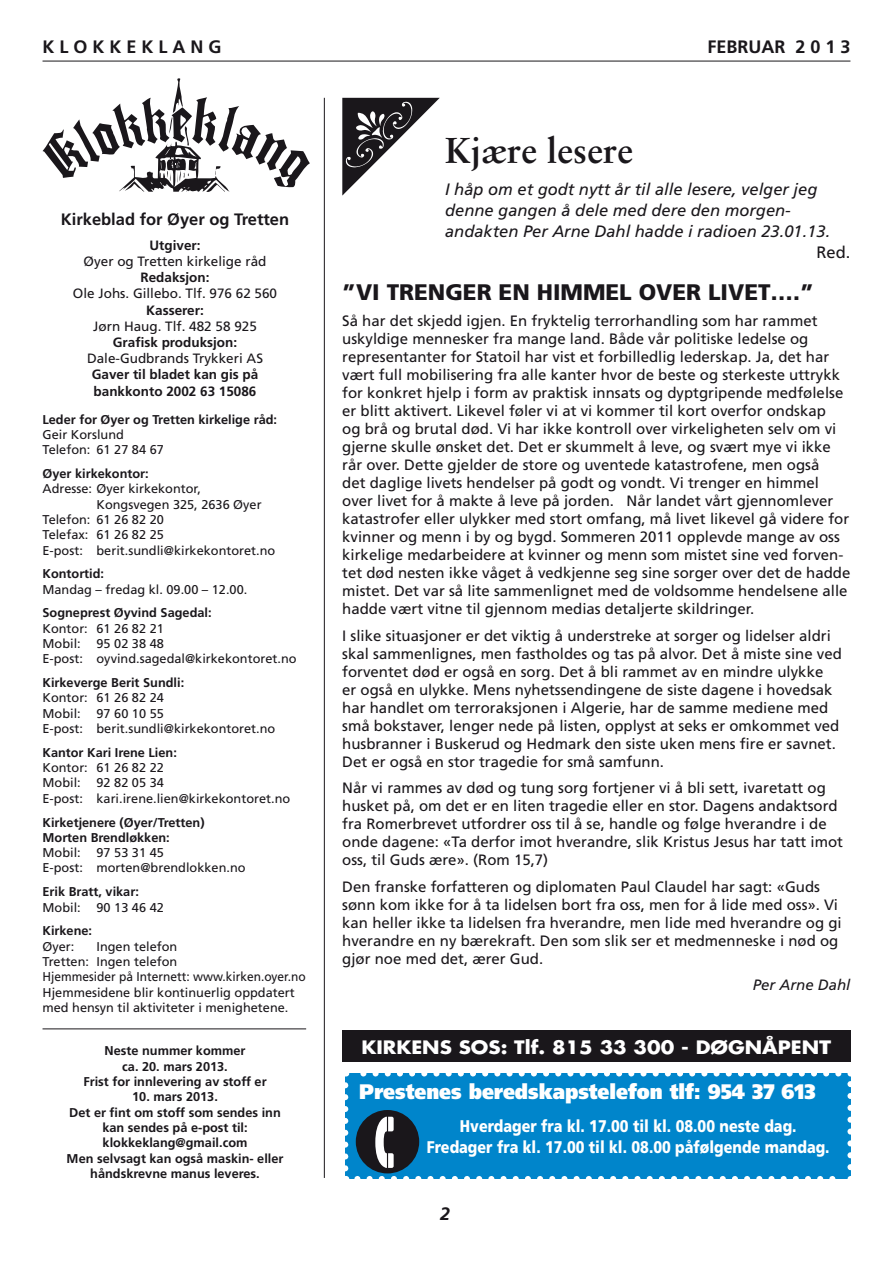
<style>
.page{position:relative;width:893px;height:1263px;background:#fff}
.page>*{position:absolute;margin:0;border:0;box-sizing:border-box;transform-origin:0 0}
.t1{font:700 36px "Sabon";color:#1a171b}
.t2{font:900 22.5px "Frutiger";color:#1a171b}
.t3{font:900 21px "Frutiger";color:#fff;scale:.9 1}
.t4{font:700 18px "Futura";color:#fff;scale:1.1 1}
.t5{font:700 18px "Frutiger";color:#1a171b}
.t6{font:italic 700 18px "Frutiger";color:#1a171b}
.t7{font:900 16.8px/21px "Frutiger";color:#fff;text-align:center;scale:.85 1}
.t8{font:italic 16.5px/21px "Frutiger";color:#1a171b}
.t9{font:700 16.5px "Frutiger";color:#1a171b}
.t10{font:16.5px "Frutiger";color:#1a171b}
.t11{font:15px/18px "Frutiger";color:#1a171b}
.t12{font:italic 15px "Frutiger";color:#1a171b}
.t13{font:13.5px "Frutiger";color:#1a171b}
.t14{font:700 13.5px/16.2px "Frutiger";color:#1a171b}
.t15{font:12.75px/15.3px "Frutiger";color:#1a171b}
.t16{font:700 12.75px/15.3px "Frutiger";color:#1a171b;text-align:center}
</style>
<div class="page">
<hr style="left:43px;top:61px;width:807px;height:1px;background:#1a171b">
<hr style="left:43px;top:1028px;width:263px;height:1px;background:#1a171b">
<div style="left:342px;top:1031px;width:508px;height:31px;background:#1a171b"></div>
<div style="left:345px;top:1073px;width:505px;height:106px;background:#0085cb"></div>
<svg style="left:357px;top:1176px;width:479px;height:3px"></svg>
<svg style="left:345px;top:1085px;width:3px;height:94px"></svg>
<svg style="left:847px;top:1073px;width:4px;height:94px"></svg>
<svg style="left:345px;top:1073px;width:493px;height:3px"></svg>
<div style="left:356px;top:1110px;width:63px;height:63px;background:#1a171b;border-radius:50%"></div>
<svg style="left:375px;top:1117px;width:19px;height:51px"></svg>
<svg style="left:43px;top:78px;width:267px;height:114px"></svg>
<hr style="left:324px;top:98px;width:1px;height:1080px;background:#1a171b">
<svg style="left:342px;top:98px;width:98px;height:97px"></svg>
<p class="t5" style="left:43px;top:36px;width:181px">K L O K K E K L A N G</p>
<p class="t9" style="left:61px;top:210px;width:230px">Kirkeblad for Øyer og Tretten</p>
<p class="t14" style="left:150px;top:237px;width:53px">Utgiver:</p>
<p class="t13" style="left:84px;top:253px;width:184px">Øyer og Tretten kirkelige råd</p>
<p class="t14" style="left:141px;top:269px;width:71px">Redaksjon:</p>
<p class="t13" style="left:73px;top:286px;width:206px">Ole Johs. Gillebo. Tlf. 976 62 560</p>
<p class="t14" style="left:146px;top:302px;width:59px">Kasserer:</p>
<p class="t13" style="left:93px;top:318px;width:165px">Jørn Haug. Tlf. 482 58 925</p>
<p class="t14" style="left:113px;top:334px;width:126px">Grafisk produksjon:</p>
<p class="t13" style="left:87px;top:350px;width:178px">Dale-Gudbrands Trykkeri AS</p>
<p class="t14" style="left:92px;top:367px;width:168px">Gaver til bladet kan gis på bankkonto 2002 63 15086</p>
<p class="t16" style="left:43px;top:412px;width:236px">Leder for Øyer og Tretten kirkelige råd:</p>
<p class="t15" style="left:43px;top:427px;width:123px">Geir Korslund<br>Telefon: 61 27 84 67</p>
<p class="t16" style="left:43px;top:466px;width:108px">Øyer kirkekontor:</p>
<p class="t15" style="left:43px;top:481px;width:160px">Adresse: Øyer kirkekontor,</p>
<p class="t15" style="left:97px;top:497px;width:167px">Kongsvegen 325, 2636 Øyer</p>
<p class="t15" style="left:43px;top:512px;width:123px">Telefon: 61 26 82 20</p>
<p class="t15" style="left:43px;top:527px;width:123px">Telefax: 61 26 82 25</p>
<p class="t15" style="left:43px;top:542px;width:234px">E-post: berit.sundli@kirkekontoret.no</p>
<p class="t16" style="left:43px;top:566px;width:63px">Kontortid:</p>
<p class="t15" style="left:43px;top:582px;width:206px">Mandag – fredag kl. 09.00 – 12.00.</p>
<p class="t16" style="left:43px;top:605px;width:171px">Sogneprest Øyvind Sagedal:</p>
<p class="t15" style="left:43px;top:621px;width:256px">Kontor: 61 26 82 21<br>Mobil: 95 02 38 48<br>E-post: oyvind.sagedal@kirkekontoret.no</p>
<p class="t16" style="left:43px;top:675px;width:143px">Kirkeverge Berit Sundli:</p>
<p class="t15" style="left:43px;top:690px;width:234px">Kontor: 61 26 82 24<br>Mobil: 97 60 10 55<br>E-post: berit.sundli@kirkekontoret.no</p>
<p class="t16" style="left:43px;top:745px;width:136px">Kantor Kari Irene Lien:</p>
<p class="t15" style="left:43px;top:760px;width:249px">Kontor: 61 26 82 22<br>Mobil: 92 82 05 34<br>E-post: kari.irene.lien@kirkekontoret.no</p>
<p class="t16" style="left:43px;top:814px;width:164px;text-align:left">Kirketjenere (Øyer/Tretten)<br>Morten Brendløkken:</p>
<p class="t15" style="left:43px;top:845px;width:205px">Mobil: 97 53 31 45<br>E-post: morten@brendlokken.no</p>
<p class="t16" style="left:43px;top:884px;width:98px">Erik Bratt, vikar:</p>
<p class="t15" style="left:43px;top:899px;width:123px">Mobil: 90 13 46 42</p>
<p class="t16" style="left:43px;top:923px;width:51px">Kirkene:</p>
<p class="t15" style="left:43px;top:939px;width:33px">Øyer:</p>
<p class="t15" style="left:43px;top:939px;width:265px;text-indent:54px">Ingen telefon<br>Tretten: Ingen telefon<br>Hjemmesider på Internett: www.kirken.oyer.no Hjemmesidene blir kontinuerlig oppdatert med hensyn til aktiviteter i menighetene.</p>
<p class="t16" style="left:83px;top:1043px;width:185px">Neste nummer kommer<br>ca. 20. mars 2013.<br>Frist for innlevering av stoff er</p>
<p class="t16" style="left:67px;top:1089px;width:218px">10. mars 2013.<br>Det er fint om stoff som sendes inn kan sendes på e-post til: klokkeklang@gmail.com<br>Men selvsagt kan også maskin- eller håndskrevne manus leveres.</p>
<h1 class="t1" style="left:445px;top:128px;width:189px">Kjære lesere</h1>
<p class="t5" style="left:707px;top:36px;width:145px">FEBRUAR 2 0 1 3</p>
<p class="t8" style="left:445px;top:179px;width:387px">I håp om et godt nytt år til alle lesere, velger jeg denne gangen å dele med dere den morgen&shy;andakten Per Arne Dahl hadde i radioen 23.01.13.</p>
<p class="t10" style="left:816px;top:243px;width:35px">Red.</p>
<h2 class="t2" style="left:342px;top:278px;width:473px">”VI TRENGER EN HIMMEL OVER LIVET….”</h2>
<p class="t11" style="left:342px;top:312px;width:510px">Så har det skjedd igjen. En fryktelig terrorhandling som har rammet uskyldige mennesker fra mange land. Både vår politiske ledelse og representanter for Statoil har vist et forbilledlig lederskap. Ja, det har vært full mobilisering fra alle kanter hvor de beste og sterkeste uttrykk for konkret hjelp i form av praktisk innsats og dyptgripende medfølelse er blitt aktivert. Likevel føler vi at vi kommer til kort overfor ondskap<br>og brå og brutal død. Vi har ikke kontroll over virkeligheten selv om vi gjerne skulle ønsket det. Det er skummelt å leve, og svært mye vi ikke rår over. Dette gjelder de store og uventede katastrofene, men også<br>det daglige livets hendelser på godt og vondt. Vi trenger en himmel over livet for å makte å leve på jorden. Når landet vårt gjennomlever katastrofer eller ulykker med stort omfang, må livet likevel gå videre for kvinner og menn i by og bygd. Sommeren 2011 opplevde mange av oss kirkelige medarbeidere at kvinner og menn som mistet sine ved forven&shy;tet død nesten ikke våget å vedkjenne seg sine sorger over det de hadde mistet. Det var så lite sammenlignet med de voldsomme hendelsene alle hadde vært vitne til gjennom medias detaljerte skildringer.</p>
<p class="t11" style="left:342px;top:627px;width:501px">I slike situasjoner er det viktig å understreke at sorger og lidelser aldri skal sammenlignes, men fastholdes og tas på alvor. Det å miste sine ved forventet død er også en sorg. Det å bli rammet av en mindre ulykke<br>er også en ulykke. Mens nyhetssendingene de siste dagene i hovedsak har handlet om terroraksjonen i Algerie, har de samme mediene med små bokstaver, lenger nede på listen, opplyst at seks er omkommet ved husbranner i Buskerud og Hedmark den siste uken mens fire er savnet.<br>Det er også en stor tragedie for små samfunn.</p>
<p class="t11" style="left:342px;top:779px;width:502px">Når vi rammes av død og tung sorg fortjener vi å bli sett, ivaretatt og husket på, om det er en liten tragedie eller en stor. Dagens andaktsord fra Romerbrevet utfordrer oss til å se, handle og følge hverandre i de onde dagene: «Ta derfor imot hverandre, slik Kristus Jesus har tatt imot oss, til Guds ære». (Rom 15,7)</p>
<p class="t11" style="left:342px;top:878px;width:501px">Den franske forfatteren og diplomaten Paul Claudel har sagt: «Guds sønn kom ikke for å ta lidelsen bort fra oss, men for å lide med oss». Vi kan heller ikke ta lidelsen fra hverandre, men lide med hverandre og gi hverandre en ny bærekraft. Den som slik ser et medmenneske i nød og gjør noe med det, ærer Gud.</p>
<p class="t12" style="left:753px;top:976px;width:99px">Per Arne Dahl</p>
<p class="t4" style="left:361px;top:1035px;width:429px">KIRKENS SOS: Tlf. 815 33 300 - DØGNÅPENT</p>
<h3 class="t3" style="left:359px;top:1079px;width:509px">Prestenes beredskapstelefon tlf: 954 37 613</h3>
<p class="t7" style="left:427px;top:1115px;width:475px">Hverdager fra kl. 17.00 til kl. 08.00 neste dag.<br>Fredager fra kl. 17.00 til kl. 08.00 påfølgende mandag.</p>
<p class="t6" style="left:440px;top:1203px;width:12px">2</p>
</div>
